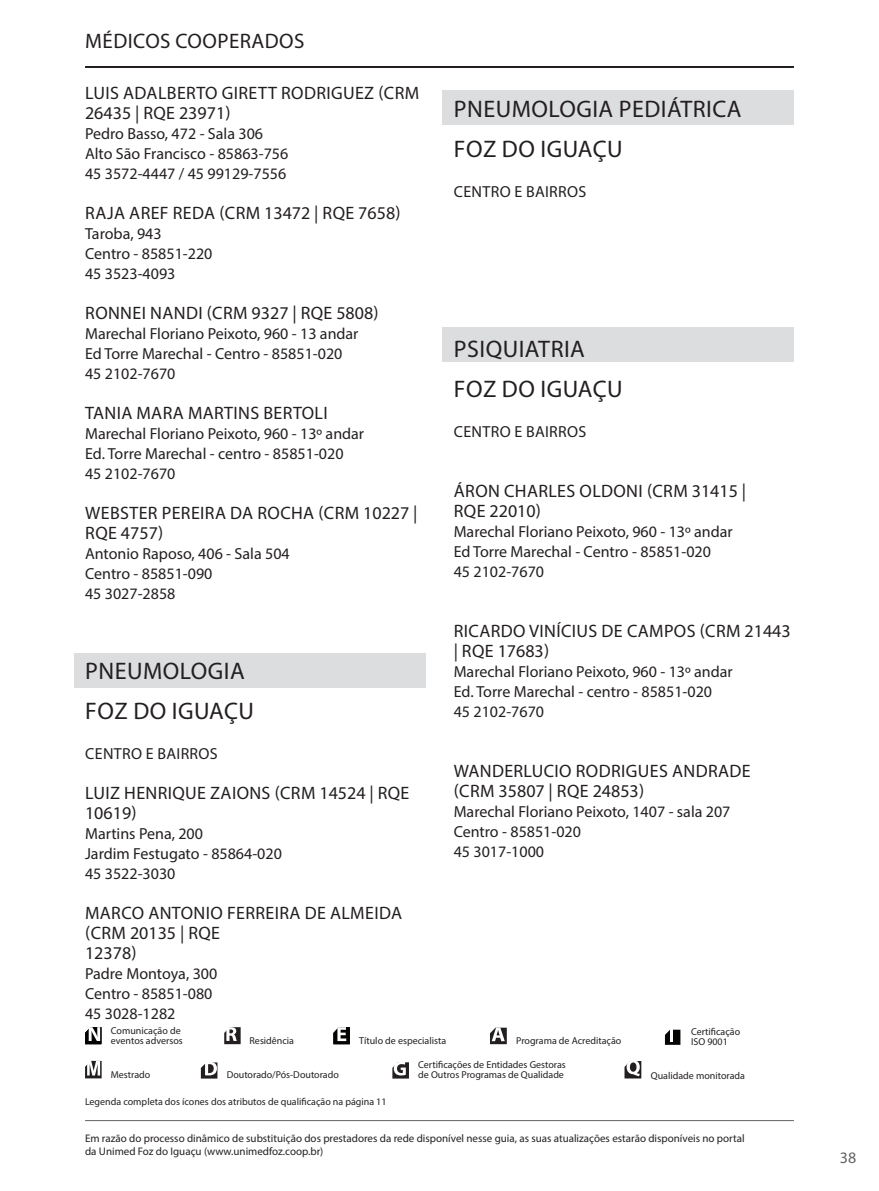
<style>
.page{position:relative;width:879px;height:1191px;background:#fff}
.page>*{position:absolute;margin:0;border:0;box-sizing:border-box;transform-origin:0 0}
.t1{font:24px/40px "Myriad Pro";letter-spacing:.02em;color:#231f20}
.t2{font:21px "Myriad Pro";letter-spacing:.02em;color:#231f20}
.t3{font:18px/20px "Myriad Pro";letter-spacing:.02em;color:#231f20}
.t4{font:16px/20px "Myriad Pro";color:#231f20}
.t5{font:16px "Myriad Pro";letter-spacing:.02em;color:#231f20}
.t6{font:16px "Myriad Pro";color:#636366}
.t7{font:11px/13.2px "Myriad Pro";color:#231f20}
.t8{font:10px/10px "Myriad Pro";color:#231f20}
</style>
<div class="page">
<div style="left:442px;top:327px;width:352px;height:34px;background:#dcdddf"></div>
<div style="left:74px;top:653px;width:351px;height:34px;background:#dcdddf"></div>
<div style="left:442px;top:91px;width:352px;height:34px;background:#dcdddf"></div>
<hr style="left:85px;top:66px;width:709px;height:2px;background:#231f20">
<hr style="left:85px;top:1120px;width:709px;height:1px;background:#636366">
<svg style="left:224px;top:1027px;width:17px;height:17px"></svg>
<svg style="left:333px;top:1027px;width:17px;height:17px"></svg>
<svg style="left:392px;top:1062px;width:17px;height:16px"></svg>
<svg style="left:201px;top:1062px;width:16px;height:16px"></svg>
<svg style="left:490px;top:1027px;width:17px;height:17px"></svg>
<svg style="left:624px;top:1061px;width:17px;height:17px"></svg>
<svg style="left:85px;top:1027px;width:16px;height:17px"></svg>
<svg style="left:665px;top:1029px;width:15px;height:15px"></svg>
<svg style="left:85px;top:1060px;width:17px;height:18px"></svg>
<h2 class="t2" style="left:85px;top:28px;width:221px">MÉDICOS COOPERADOS</h2>
<p class="t3" style="left:85px;top:82px;width:336px">LUIS ADALBERTO GIRETT RODRIGUEZ (CRM<br>26435 | RQE 23971)</p>
<p class="t4" style="left:85px;top:123px;width:205px">Pedro Basso, 472 - Sala 306<br>Alto São Francisco - 85863-756<br>45 3572-4447 / 45 99129-7556</p>
<p class="t3" style="left:85px;top:202px;width:317px">RAJA AREF REDA (CRM 13472 | RQE 7658)</p>
<p class="t4" style="left:85px;top:223px;width:129px">Taroba, 943<br>Centro - 85851-220<br>45 3523-4093</p>
<p class="t3" style="left:85px;top:302px;width:295px">RONNEI NANDI (CRM 9327 | RQE 5808)</p>
<p class="t4" style="left:85px;top:323px;width:275px">Marechal Floriano Peixoto, 960 - 13 andar<br>Ed Torre Marechal - Centro - 85851-020<br>45 2102-7670</p>
<p class="t3" style="left:85px;top:402px;width:244px">TANIA MARA MARTINS BERTOLI</p>
<p class="t4" style="left:85px;top:423px;width:281px">Marechal Floriano Peixoto, 960 - 13º andar<br>Ed. Torre Marechal - centro - 85851-020<br>45 2102-7670</p>
<p class="t3" style="left:85px;top:502px;width:334px">WEBSTER PEREIRA DA ROCHA (CRM 10227 |<br>RQE 4757)</p>
<p class="t4" style="left:85px;top:543px;width:206px">Antonio Raposo, 406 - Sala 504<br>Centro - 85851-090<br>45 3027-2858</p>
<h1 class="t1" style="left:85px;top:650px;width:170px">PNEUMOLOGIA<br>FOZ DO IGUAÇU</h1>
<p class="t5" style="left:85px;top:743px;width:134px">CENTRO E BAIRROS</p>
<p class="t3" style="left:85px;top:782px;width:326px">LUIZ HENRIQUE ZAIONS (CRM 14524 | RQE<br>10619)</p>
<p class="t4" style="left:85px;top:823px;width:198px">Martins Pena, 200<br>Jardim Festugato - 85864-020<br>45 3522-3030</p>
<p class="t3" style="left:85px;top:902px;width:318px">MARCO ANTONIO FERREIRA DE ALMEIDA (CRM 20135 | RQE<br>12378)</p>
<p class="t4" style="left:85px;top:963px;width:134px">Padre Montoya, 300<br>Centro - 85851-080<br>45 3028-1282</p>
<h1 class="t1" style="left:454px;top:89px;width:289px">PNEUMOLOGIA PEDIÁTRICA<br>FOZ DO IGUAÇU</h1>
<p class="t5" style="left:454px;top:182px;width:134px">CENTRO E BAIRROS</p>
<h1 class="t1" style="left:454px;top:329px;width:170px">PSIQUIATRIA<br>FOZ DO IGUAÇU</h1>
<p class="t5" style="left:454px;top:422px;width:134px">CENTRO E BAIRROS</p>
<p class="t3" style="left:454px;top:481px;width:294px">ÁRON CHARLES OLDONI (CRM 31415 |<br>RQE 22010)</p>
<p class="t4" style="left:454px;top:521px;width:281px">Marechal Floriano Peixoto, 960 - 13º andar<br>Ed Torre Marechal - Centro - 85851-020<br>45 2102-7670</p>
<p class="t3" style="left:454px;top:621px;width:338px">RICARDO VINÍCIUS DE CAMPOS (CRM 21443 | RQE 17683)</p>
<p class="t4" style="left:454px;top:661px;width:281px">Marechal Floriano Peixoto, 960 - 13º andar<br>Ed. Torre Marechal - centro - 85851-020<br>45 2102-7670</p>
<p class="t3" style="left:454px;top:761px;width:298px">WANDERLUCIO RODRIGUES ANDRADE (CRM 35807 | RQE 24853)</p>
<p class="t4" style="left:454px;top:801px;width:278px">Marechal Floriano Peixoto, 1407 - sala 207<br>Centro - 85851-020<br>45 3017-1000</p>
<p class="t8" style="left:111px;top:1025px;width:73px">Comunicação de eventos adversos</p>
<p class="t8" style="left:691px;top:1026px;width:51px">Certificação<br>ISO 9001</p>
<p class="t8" style="left:111px;top:1069px;width:41px">Mestrado</p>
<p class="t8" style="left:249px;top:1035px;width:46px">Residência</p>
<p class="t8" style="left:359px;top:1035px;width:88px">Título de especialista</p>
<p class="t8" style="left:418px;top:1060px;width:149px">Certificações de Entidades Gestoras</p>
<p class="t8" style="left:227px;top:1069px;width:114px">Doutorado/Pós-Doutorado</p>
<p class="t8" style="left:418px;top:1070px;width:147px">de Outros Programas de Qualidade</p>
<p class="t8" style="left:516px;top:1035px;width:106px">Programa de Acreditação</p>
<p class="t8" style="left:651px;top:1070px;width:96px">Qualidade monitorada</p>
<p class="t8" style="left:85px;top:1096px;width:303px">Legenda completa dos ícones dos atributos de qualificação na página 11</p>
<p class="t7" style="left:85px;top:1131px;width:661px">Em razão do processo dinâmico de substituição dos prestadores da rede disponível nesse guia, as suas atualizações estarão disponíveis no portal da Unimed Foz do Iguaçu (www.unimedfoz.coop.br)</p>
<p class="t6" style="left:840px;top:1147px;width:18px">38</p>
</div>
